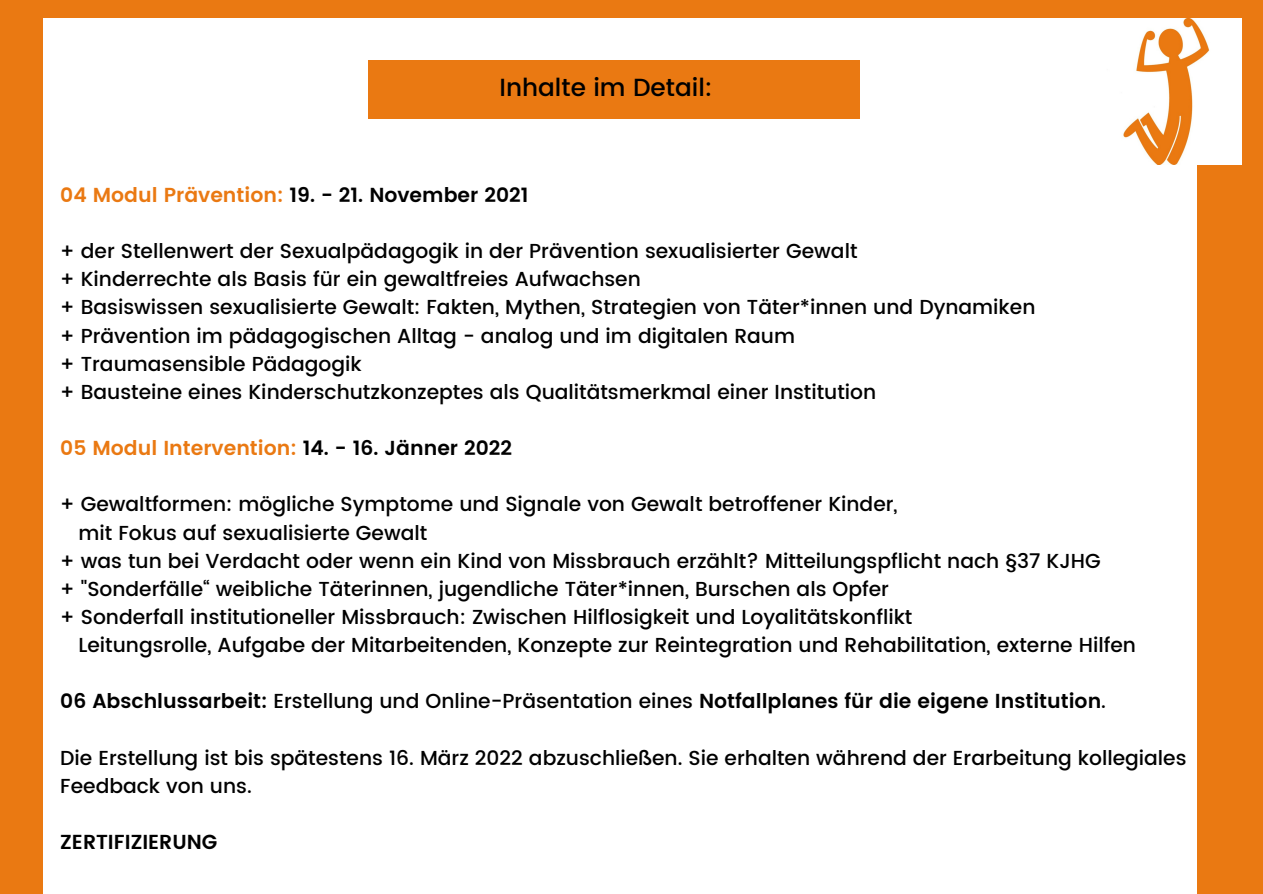
<style>
.page{position:relative;width:1263px;height:894px;background:#fff}
.page>*{position:absolute;margin:0;border:0;box-sizing:border-box;transform-origin:0 0}
.t1{font:500 24.75px "Poppins";color:#000}
.t2{font:500 20.25px/28px "Poppins";color:#000}
.t3{font:600 20.25px "Poppins";color:#000}
.t4{font:600 20.25px "Poppins";color:#ea7912}
.s1{color:#ea7912}
.s2{color:#000}
.s3{font-weight:500}
</style>
<div class="page">
<div style="left:0;top:0;width:1263px;height:893px;background:#ea7912"></div>
<div style="left:43px;top:19px;width:1154px;height:874px;background:#fff"></div>
<div style="left:368px;top:60px;width:491px;height:59px;background:#ea7912"></div>
<img style="left:1123px;top:19px;width:119px;height:145px">
<p class="t1" style="left:499px;top:73px;width:214px">Inhalte im Detail:</p>
<p class="t3" style="left:60px;top:183px;width:470px"><span class="s1">04 Modul Prävention:</span> 19. - 21. November 2021</p>
<p class="t2" style="left:60px;top:237px;width:799px">+ der Stellenwert der Sexualpädagogik in der Prävention sexualisierter Gewalt</p>
<p class="t2" style="left:60px;top:265px;width:582px">+ Kinderrechte als Basis für ein gewaltfreies Aufwachsen</p>
<p class="t2" style="left:60px;top:293px;width:977px">+ Basiswissen sexualisierte Gewalt: Fakten, Mythen, Strategien von Täter*innen und Dynamiken</p>
<p class="t2" style="left:60px;top:321px;width:736px">+ Prävention im pädagogischen Alltag - analog und im digitalen Raum</p>
<p class="t2" style="left:60px;top:349px;width:303px">+ Traumasensible Pädagogik</p>
<p class="t2" style="left:60px;top:378px;width:817px">+ Bausteine eines Kinderschutzkonzeptes als Qualitätsmerkmal einer Institution</p>
<p class="t4" style="left:60px;top:436px;width:453px">05 Modul Intervention: <span class="s2">14. - 16. Jänner 2022</span></p>
<p class="t2" style="left:60px;top:490px;width:839px">+ Gewaltformen: mögliche Symptome und Signale von Gewalt betroffener Kinder,</p>
<p class="t2" style="left:78px;top:518px;width:350px">mit Fokus auf sexualisierte Gewalt</p>
<p class="t2" style="left:60px;top:546px;width:1042px">+ was tun bei Verdacht oder wenn ein Kind von Missbrauch erzählt? Mitteilungspflicht nach §37 KJHG</p>
<p class="t2" style="left:60px;top:574px;width:830px">+ "Sonderfälle“ weibliche Täterinnen, jugendliche Täter*innen, Burschen als Opfer</p>
<p class="t2" style="left:60px;top:602px;width:854px">+ Sonderfall institutioneller Missbrauch: Zwischen Hilflosigkeit und Loyalitätskonflikt</p>
<p class="t2" style="left:78px;top:631px;width:1059px">Leitungsrolle, Aufgabe der Mitarbeitenden, Konzepte zur Reintegration und Rehabilitation, externe Hilfen</p>
<p class="t3" style="left:60px;top:689px;width:1047px">06 Abschlussarbeit: <span class="s3">Erstellung und Online-Präsentation eines</span> Notfallplanes für die eigene Institution<span class="s3">.</span></p>
<p class="t2" style="left:60px;top:743px;width:1128px">Die Erstellung ist bis spätestens 16. März 2022 abzuschließen. Sie erhalten während der Erarbeitung kollegiales<br>Feedback von uns.</p>
<p class="t3" style="left:60px;top:830px;width:159px">ZERTIFIZIERUNG</p>
</div>
